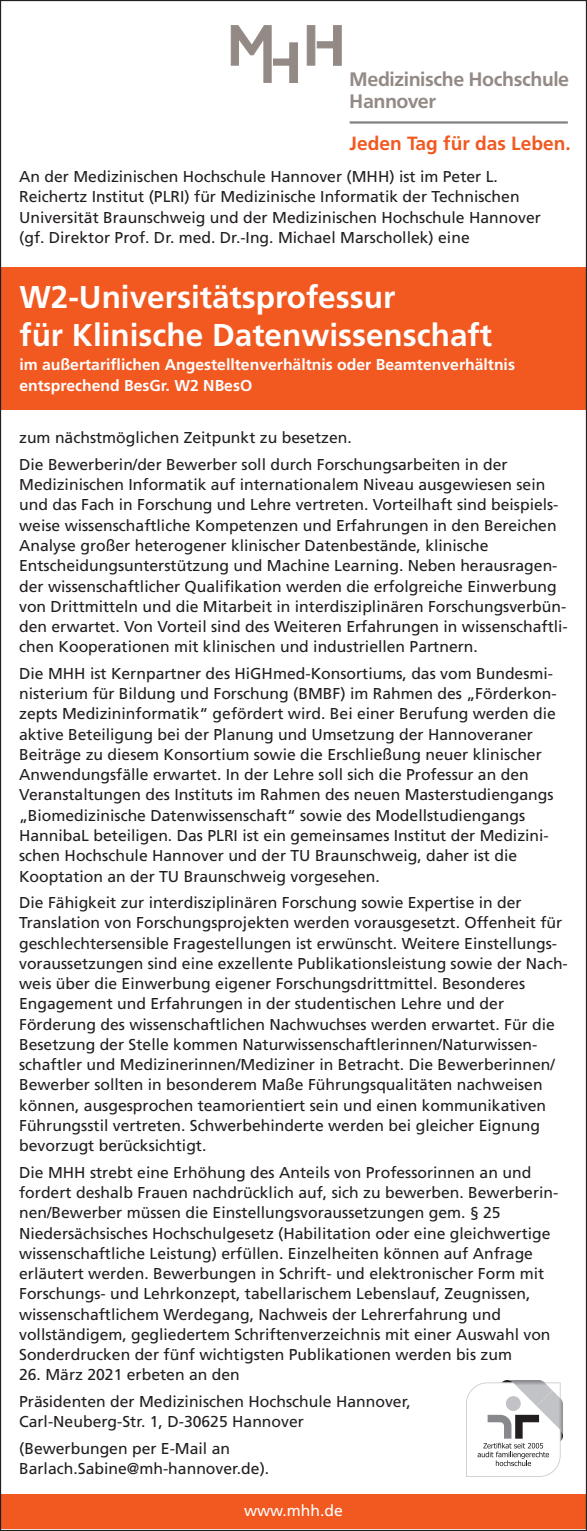
<style>
.page{position:relative;width:587px;height:1531px;background:#fff}
.page>*{position:absolute;margin:0;border:0;box-sizing:border-box;transform-origin:0 0}
.t1{font:700 31.5px/38.2px "Frutiger";color:#fff}
.t2{font:500 20.47px/22.1px "Frutus T";letter-spacing:-.02em;color:#938a86}
.t3{font:700 19.12px "Frutiger";color:#f15921}
.t4{font:15.75px/20.2px "Frutiger";color:#231f20}
.t5{font:700 15.75px/20.2px "Frutiger";color:#fff}
.t6{font:15.75px "Frutiger";color:#fff}
</style>
<div class="page">
<div style="left:0;top:267px;width:587px;height:143px;background:#f15921"></div>
<svg style="left:317px;top:25px;width:24px;height:41px"></svg>
<div style="left:307px;top:26px;width:8px;height:39px;background:#938a86"></div>
<svg style="left:231px;top:25px;width:67px;height:58px"></svg>
<div style="left:0;top:1494px;width:587px;height:35px;background:#f15921"></div>
<hr style="left:350px;top:121px;width:218px;height:3px;background:#808285">
<svg style="left:466px;top:1380px;width:97px;height:97px"></svg>
<h2 class="t2" style="left:349px;top:68px;width:221px">Medizinische Hochschule<br>Hannover</h2>
<p class="t3" style="left:350px;top:132px;width:223px">Jeden Tag für das Leben.</p>
<p class="t4" style="left:19px;top:167px;width:523px">An der Medizinischen Hochschule Hannover (MHH) ist im Peter L.<br>Reichertz Institut (PLRI) für Medizinische Informatik der Technischen Universität Braunschweig und der Medizinischen Hochschule Hannover (gf. Direktor Prof. Dr. med. Dr.-Ing. Michael Marschollek) eine</p>
<h1 class="t1" style="left:19px;top:278px;width:474px">W2-Universitätsprofessur<br>für Klinische Datenwissenschaft</h1>
<p class="t5" style="left:19px;top:355px;width:497px">im außertariflichen Angestelltenverhältnis oder Beamtenverhältnis entsprechend BesGr. W2 NBesO</p>
<p class="t4" style="left:19px;top:425px;width:490px;line-height:26.6px">zum nächstmöglichen Zeitpunkt zu besetzen.<br>Die Bewerberin/der Bewerber soll durch Forschungsarbeiten in der</p>
<p class="t4" style="left:19px;top:475px;width:550px">Medizinischen Informatik auf internationalem Niveau ausgewiesen sein und das Fach in Forschung und Lehre vertreten. Vorteilhaft sind beispiels&shy;weise wissenschaftliche Kompetenzen und Erfahrungen in den Bereichen Analyse großer heterogener klinischer Datenbestände, klinische Entscheidungsunterstützung und Machine Learning. Neben herausragen&shy;der wissenschaftlicher Qualifikation werden die erfolgreiche Einwerbung von Drittmitteln und die Mitarbeit in interdisziplinären Forschungsverbün&shy;den erwartet. Von Vorteil sind des Weiteren Erfahrungen in wissenschaftli&shy;chen Kooperationen mit klinischen und industriellen Partnern.</p>
<p class="t4" style="left:19px;top:663px;width:539px">Die MHH ist Kernpartner des HiGHmed-Konsortiums, das vom Bundesmi&shy;nisterium für Bildung und Forschung (BMBF) im Rahmen des „Förderkon&shy;zepts Medizininformatik“ gefördert wird. Bei einer Berufung werden die aktive Beteiligung bei der Planung und Umsetzung der Hannoveraner Beiträge zu diesem Konsortium sowie die Erschließung neuer klinischer Anwendungsfälle erwartet. In der Lehre soll sich die Professur an den Veranstaltungen des Instituts im Rahmen des neuen Masterstudiengangs „Biomedizinische Datenwissenschaft“ sowie des Modellstudiengangs HannibaL beteiligen. Das PLRI ist ein gemeinsames Institut der Medizini&shy;schen Hochschule Hannover und der TU Braunschweig, daher ist die Kooptation an der TU Braunschweig vorgesehen.</p>
<p class="t4" style="left:19px;top:892px;width:550px">Die Fähigkeit zur interdisziplinären Forschung sowie Expertise in der Translation von Forschungsprojekten werden vorausgesetzt. Offenheit für geschlechtersensible Fragestellungen ist erwünscht. Weitere Einstellungs&shy;voraussetzungen sind eine exzellente Publikationsleistung sowie der Nach&shy;weis über die Einwerbung eigener Forschungsdrittmittel. Besonderes Engagement und Erfahrungen in der studentischen Lehre und der Förderung des wissenschaftlichen Nachwuchses werden erwartet. Für die Besetzung der Stelle kommen Naturwissenschaftlerinnen/Naturwissen&shy;schaftler und Medizinerinnen/Mediziner in Betracht. Die Bewerberinnen/ Bewerber sollten in besonderem Maße Führungsqualitäten nachweisen können, ausgesprochen teamorientiert sein und einen kommunikativen Führungsstil vertreten. Schwerbehinderte werden bei gleicher Eignung bevorzugt berücksichtigt.</p>
<p class="t4" style="left:19px;top:1162px;width:541px">Die MHH strebt eine Erhöhung des Anteils von Professorinnen an und fordert deshalb Frauen nachdrücklich auf, sich zu bewerben. Bewerberin&shy;nen/Bewerber müssen die Einstellungsvoraussetzungen gem. § 25<br>Niedersächsisches Hochschulgesetz (Habilitation oder eine gleichwertige wissenschaftliche Leistung) erfüllen. Einzelheiten können auf Anfrage erläutert werden. Bewerbungen in Schrift- und elektronischer Form mit Forschungs- und Lehrkonzept, tabellarischem Lebenslauf, Zeugnissen, wissenschaftlichem Werdegang, Nachweis der Lehrerfahrung und vollständigem, gegliedertem Schriftenverzeichnis mit einer Auswahl von Sonderdrucken der fünf wichtigsten Publikationen werden bis zum</p>
<p class="t4" style="left:19px;top:1362px;width:393px;line-height:26.6px">26. März 2021 erbeten an den<br>Präsidenten der Medizinischen Hochschule Hannover,</p>
<p class="t4" style="left:19px;top:1408px;width:286px;line-height:26.6px">Carl-Neuberg-Str. 1, D-30625 Hannover (Bewerbungen per E-Mail an</p>
<p class="t4" style="left:19px;top:1458px;width:252px">Barlach.Sabine@mh-hannover.de).</p>
<p class="t6" style="left:244px;top:1501px;width:100px">www.mhh.de</p>
</div>
